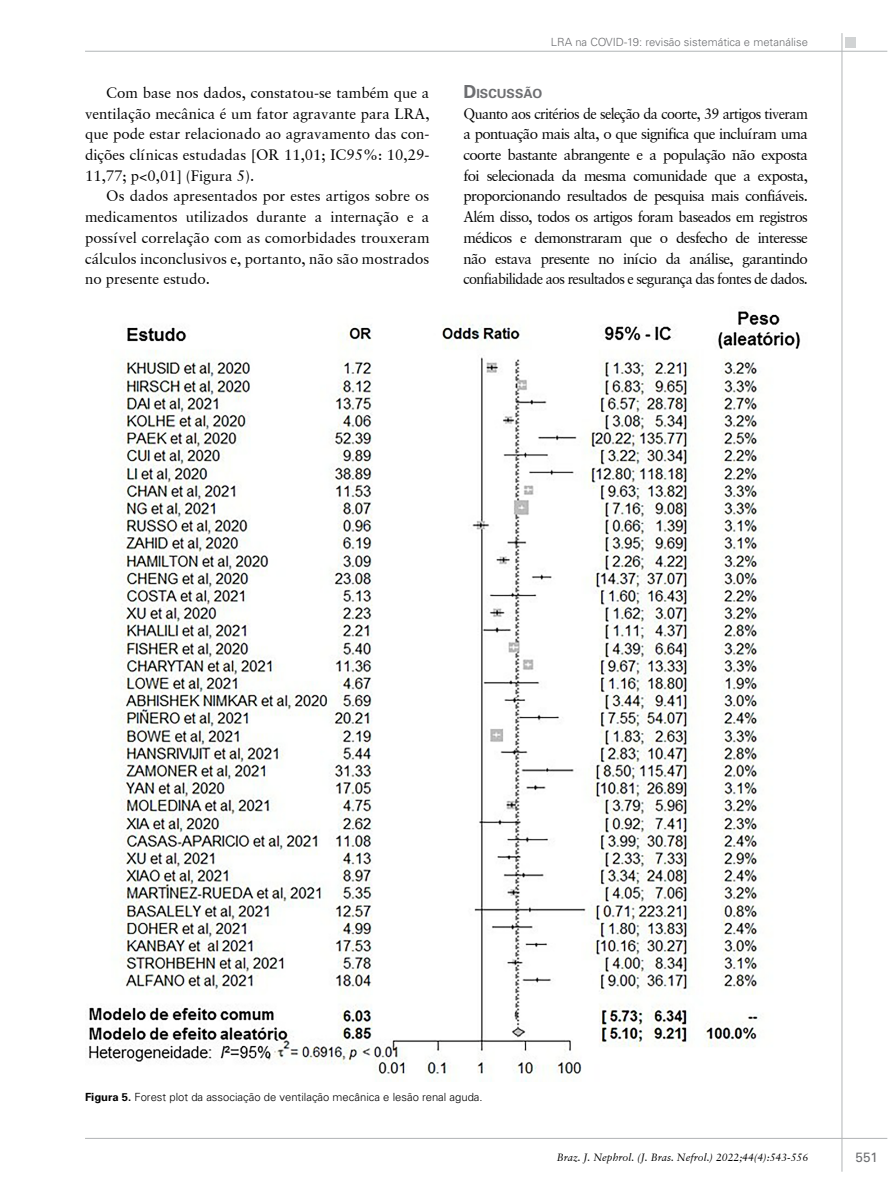
<style>
.page{position:relative;width:893px;height:1191px;background:#fff}
.page>*{position:absolute;margin:0;border:0;box-sizing:border-box;transform-origin:0 0}
.t1{font:15px/20.7px "Garamond Retrospective S Si";color:#000;text-align:justify;scale:.95 1}
.t2{font:15px/20.7px "Garamond Retrospective S Si";color:#000;text-align:justify}
.t3{font:13.5px "Univers LT Std";color:#6d6e71}
.t4{font:12.6px "Univers 65 Bold";color:#6d6e71}
.t5{font:300 11.25px "Univers LT Std";color:#000}
.t6{font:300 11.25px "Univers LT Std";color:#6d6e71}
.t7{font:italic 10.5px "Garamond Retrospective S Si";color:#000}
.s1{font-size:18px}
.s2{font-family:"Univers 65 Bold";font-weight:400}
</style>
<div class="page">
<div style="left:845px;top:37px;width:11px;height:11px;background:#d1d3d4"></div>
<hr style="left:85px;top:51px;width:802px;height:1px;background:#b1b4b6">
<hr style="left:842px;top:33px;width:1px;height:1138px;background:#b1b4b6">
<hr style="left:85px;top:1138px;width:802px;height:1px;background:#b1b4b6">
<img style="left:89px;top:311px;width:712px;height:771px">
<p class="t2" style="left:85px;top:82px;width:346px;text-indent:21px">Com base nos dados, constatou-se também que a ventilação mecânica é um fator agravante para LRA, que pode estar relacionado ao agravamento das con&shy;dições clínicas estudadas [OR 11,01; IC95%: 10,29- 11,77; p&lt;0,01] (Figura 5).</p>
<p class="t2" style="left:85px;top:186px;width:346px;text-indent:21px">Os dados apresentados por estes artigos sobre os medicamentos utilizados durante a internação e a possível correlação com as comorbidades trouxeram cálculos inconclusivos e, portanto, não são mostrados no presente estudo.</p>
<p class="t6" style="left:551px;top:36px;width:259px">LRA na COVID-19: revisão sistemática e metanálise</p>
<p class="t4" style="left:463px;top:86px;width:80px"><span class="s1">D</span> ISCUSSÃO</p>
<p class="t1" style="left:463px;top:103px;width:364px">Quanto aos critérios de seleção da coorte, 39 artigos tiveram a pontuação mais alta, o que significa que incluíram uma coorte bastante abrangente e a população não exposta foi selecionada da mesma comunidade que a exposta, proporcionando resultados de pesquisa mais confiáveis.<br>Além disso, todos os artigos foram baseados em registros médicos e demonstraram que o desfecho de interesse não estava presente no início da análise, garantindo confiabilidade aos resultados e segurança das fontes de dados.</p>
<p class="t5" style="left:85px;top:1090px;width:399px"><span class="s2">Figura 5.</span> Forest plot da associação de ventilação mecânica e lesão renal aguda.</p>
<p class="t7" style="left:557px;top:1151px;width:253px">Braz. J. Nephrol. (J. Bras. Nefrol.) 2022;44(4):543-556</p>
<p class="t3" style="left:855px;top:1149px;width:24px">551</p>
</div>
